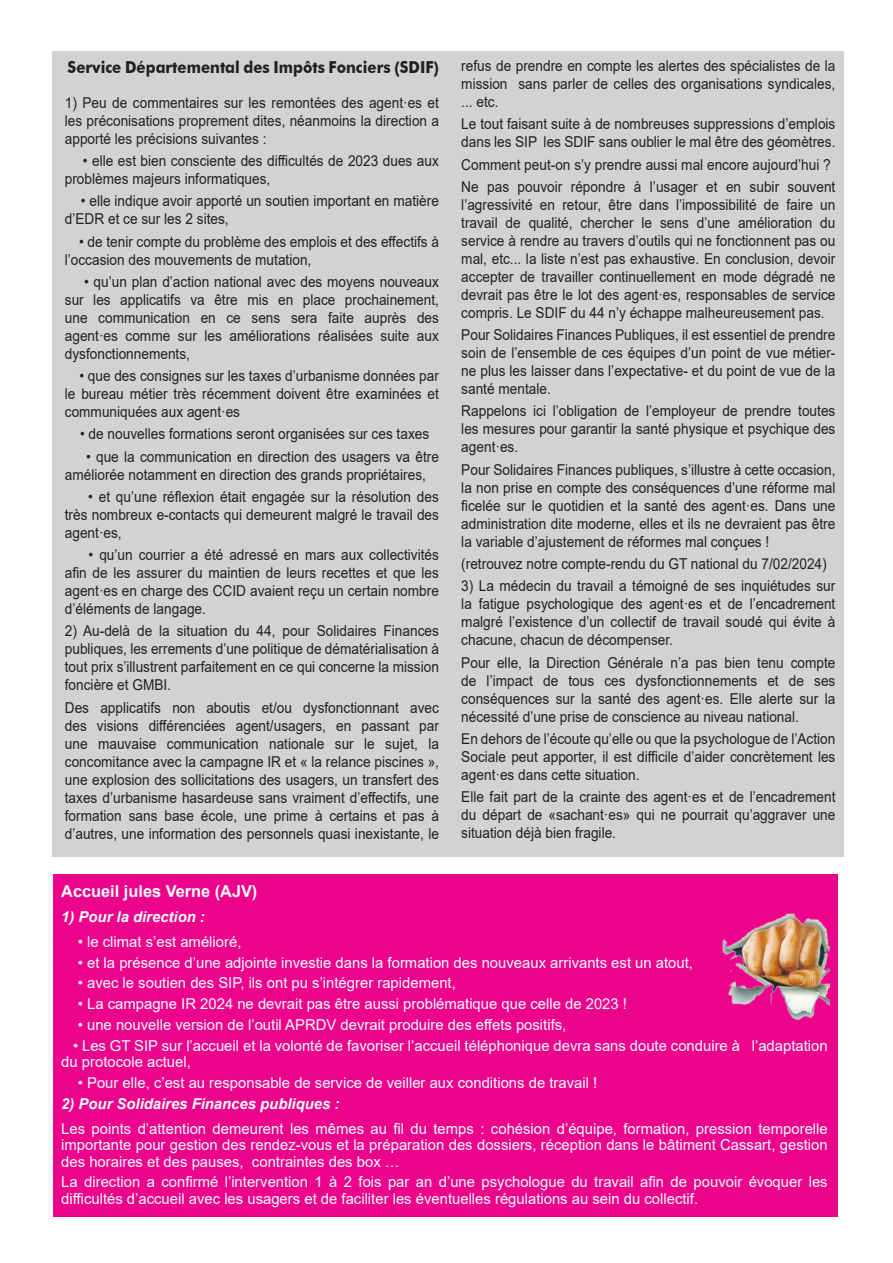
<style>
.page{position:relative;width:893px;height:1263px;background:#fff}
.page>*{position:absolute;margin:0;border:0;box-sizing:border-box;transform-origin:0 0}
.t1{font:700 16.5px "Futura BT";color:#231f20;scale:.91 1}
.t2{font:700 16.5px "Arial";color:#fff}
.t3{font:15px/18px "Arial";color:#231f20;text-align:justify;scale:.91 1}
.t4{font:15px/16.5px "Arial";color:#fff}
.t5{font:italic 700 15px "Arial";color:#fff}
</style>
<div class="page">
<div style="left:53px;top:874px;width:785px;height:342px;background:#ed028c"></div>
<img style="left:722px;top:913px;width:107px;height:107px">
<div style="left:52px;top:52px;width:792px;height:805px;background:#d1d2d4"></div>
<p class="t1" style="left:68px;top:57px;width:410px">Service Départemental des Impôts Fonciers (SDIF)</p>
<p class="t3" style="left:65px;top:93px;width:413px">1) Peu de commentaires sur les remontées des agent·es et les préconisations proprement dites, néanmoins la direction a apporté les précisions suivantes :</p>
<p class="t3" style="left:65px;top:152px;width:413px;text-indent:18px">• elle est bien consciente des difficultés de 2023 dues aux problèmes majeurs informatiques,</p>
<p class="t3" style="left:65px;top:192px;width:413px;text-indent:16px">• elle indique avoir apporté un soutien important en matière d’EDR et ce sur les 2 sites,</p>
<p class="t3" style="left:65px;top:232px;width:413px;text-indent:14px">• de tenir compte du problème des emplois et des effectifs à l’occasion des mouvements de mutation,</p>
<p class="t3" style="left:65px;top:272px;width:413px;text-indent:19px">• qu’un plan d’action national avec des moyens nouveaux sur les applicatifs va être mis en place prochainement, une communication en ce sens sera faite auprès des agent·es comme sur les améliorations réalisées suite aux dysfonctionnements,</p>
<p class="t3" style="left:65px;top:367px;width:413px;text-indent:15px">• que des consignes sur les taxes d’urbanisme données par le bureau métier très récemment doivent être examinées et communiquées aux agent·es</p>
<p class="t3" style="left:80px;top:425px;width:385px">• de nouvelles formations seront organisées sur ces taxes</p>
<p class="t3" style="left:65px;top:447px;width:413px;text-indent:21px">• que la communication en direction des usagers va être améliorée notamment en direction des grands propriétaires,</p>
<p class="t3" style="left:65px;top:487px;width:413px;text-indent:23px">• et qu’une réflexion était engagée sur la résolution des très nombreux e-contacts qui demeurent malgré le travail des agent·es,</p>
<p class="t3" style="left:65px;top:546px;width:413px;text-indent:24px">• qu’un courrier a été adressé en mars aux collectivités afin de les assurer du maintien de leurs recettes et que les agent·es en charge des CCID avaient reçu un certain nombre d’éléments de langage.</p>
<p class="t3" style="left:65px;top:622px;width:413px">2) Au-delà de la situation du 44, pour Solidaires Finances publiques, les errements d’une politique de dématérialisation à tout prix s’illustrent parfaitement en ce qui concerne la mission foncière et GMBI.</p>
<p class="t3" style="left:65px;top:698px;width:413px">Des applicatifs non aboutis et/ou dysfonctionnant avec des visions différenciées agent/usagers, en passant par une mauvaise communication nationale sur le sujet, la concomitance avec la campagne IR et « la relance piscines », une explosion des sollicitations des usagers, un transfert des taxes d’urbanisme hasardeuse sans vraiment d’effectifs, une formation sans base école, une prime à certains et pas à d’autres, une information des personnels quasi inexistante, le</p>
<p class="t3" style="left:461px;top:57px;width:413px">refus de prendre en compte les alertes des spécialistes de la mission sans parler de celles des organisations syndicales, ... etc.</p>
<p class="t3" style="left:461px;top:115px;width:413px">Le tout faisant suite à de nombreuses suppressions d’emplois dans les SIP les SDIF sans oublier le mal être des géomètres.</p>
<p class="t3" style="left:461px;top:155px;width:407px">Comment peut-on s’y prendre aussi mal encore aujourd’hui ?</p>
<p class="t3" style="left:461px;top:178px;width:413px">Ne pas pouvoir répondre à l’usager et en subir souvent l’agressivité en retour, être dans l’impossibilité de faire un travail de qualité, chercher le sens d’une amélioration du service à rendre au travers d’outils qui ne fonctionnent pas ou mal, etc... la liste n’est pas exhaustive. En conclusion, devoir accepter de travailler continuellement en mode dégradé ne devrait pas être le lot des agent·es, responsables de service compris. Le SDIF du 44 n’y échappe malheureusement pas.</p>
<p class="t3" style="left:461px;top:326px;width:413px">Pour Solidaires Finances Publiques, il est essentiel de prendre soin de l’ensemble de ces équipes d’un point de vue métier&shy;ne plus les laisser dans l’expectative- et du point de vue de la santé mentale.</p>
<p class="t3" style="left:461px;top:402px;width:413px">Rappelons ici l’obligation de l’employeur de prendre toutes les mesures pour garantir la santé physique et psychique des agent·es.</p>
<p class="t3" style="left:461px;top:460px;width:413px">Pour Solidaires Finances publiques, s’illustre à cette occasion, la non prise en compte des conséquences d’une réforme mal ficelée sur le quotidien et la santé des agent·es. Dans une administration dite moderne, elles et ils ne devraient pas être la variable d’ajustement de réformes mal conçues !</p>
<p class="t3" style="left:461px;top:555px;width:403px">(retrouvez notre compte-rendu du GT national du 7/02/2024)</p>
<p class="t3" style="left:461px;top:577px;width:413px">3) La médecin du travail a témoigné de ses inquiétudes sur la fatigue psychologique des agent·es et de l’encadrement malgré l’existence d’un collectif de travail soudé qui évite à chacune, chacun de décompenser.</p>
<p class="t3" style="left:461px;top:653px;width:413px">Pour elle, la Direction Générale n’a pas bien tenu compte de l’impact de tous ces dysfonctionnements et de ses conséquences sur la santé des agent·es. Elle alerte sur la nécessité d’une prise de conscience au niveau national.</p>
<p class="t3" style="left:461px;top:729px;width:413px">En dehors de l’écoute qu’elle ou que la psychologue de l’Action Sociale peut apporter, il est difficile d’aider concrètement les agent·es dans cette situation.</p>
<p class="t3" style="left:461px;top:788px;width:413px">Elle fait part de la crainte des agent·es et de l’encadrement du départ de «sachant·es» qui ne pourrait qu’aggraver une situation déjà bien fragile.</p>
<p class="t2" style="left:61px;top:879px;width:198px">Accueil jules Verne (AJV)</p>
<p class="t5" style="left:61px;top:907px;width:145px">1) Pour la direction :</p>
<p class="t4" style="left:78px;top:933px;width:165px">• le climat s’est amélioré,</p>
<p class="t4" style="left:78px;top:954px;width:617px">• et la présence d’une adjointe investie dans la formation des nouveaux arrivants est un atout,</p>
<p class="t4" style="left:78px;top:975px;width:380px">• avec le soutien des SIP, ils ont pu s’intégrer rapidement,</p>
<p class="t4" style="left:78px;top:995px;width:551px">• La campagne IR 2024 ne devrait pas être aussi problématique que celle de 2023 !</p>
<p class="t4" style="left:78px;top:1016px;width:490px">• une nouvelle version de l’outil APRDV devrait produire des effets positifs,</p>
<p class="t4" style="left:61px;top:1037px;width:768px;text-indent:12px">• Les GT SIP sur l’accueil et la volonté de favoriser l’accueil téléphonique devra sans doute conduire à l’adaptation du protocole actuel,</p>
<p class="t4" style="left:78px;top:1074px;width:521px">• Pour elle, c’est au responsable de service de veiller aux conditions de travail !</p>
<p class="t5" style="left:61px;top:1093px;width:280px">2) Pour Solidaires Finances publiques :</p>
<p class="t4" style="left:61px;top:1120px;width:768px;text-align:justify">Les points d’attention demeurent les mêmes au fil du temps : cohésion d’équipe, formation, pression temporelle importante pour gestion des rendez-vous et la préparation des dossiers, réception dans le bâtiment Cassart, gestion des horaires et des pauses, contraintes des box …</p>
<p class="t4" style="left:61px;top:1174px;width:768px">La direction a confirmé l’intervention 1 à 2 fois par an d’une psychologue du travail afin de pouvoir évoquer les difficultés d’accueil avec les usagers et de faciliter les éventuelles régulations au sein du collectif.</p>
</div>
